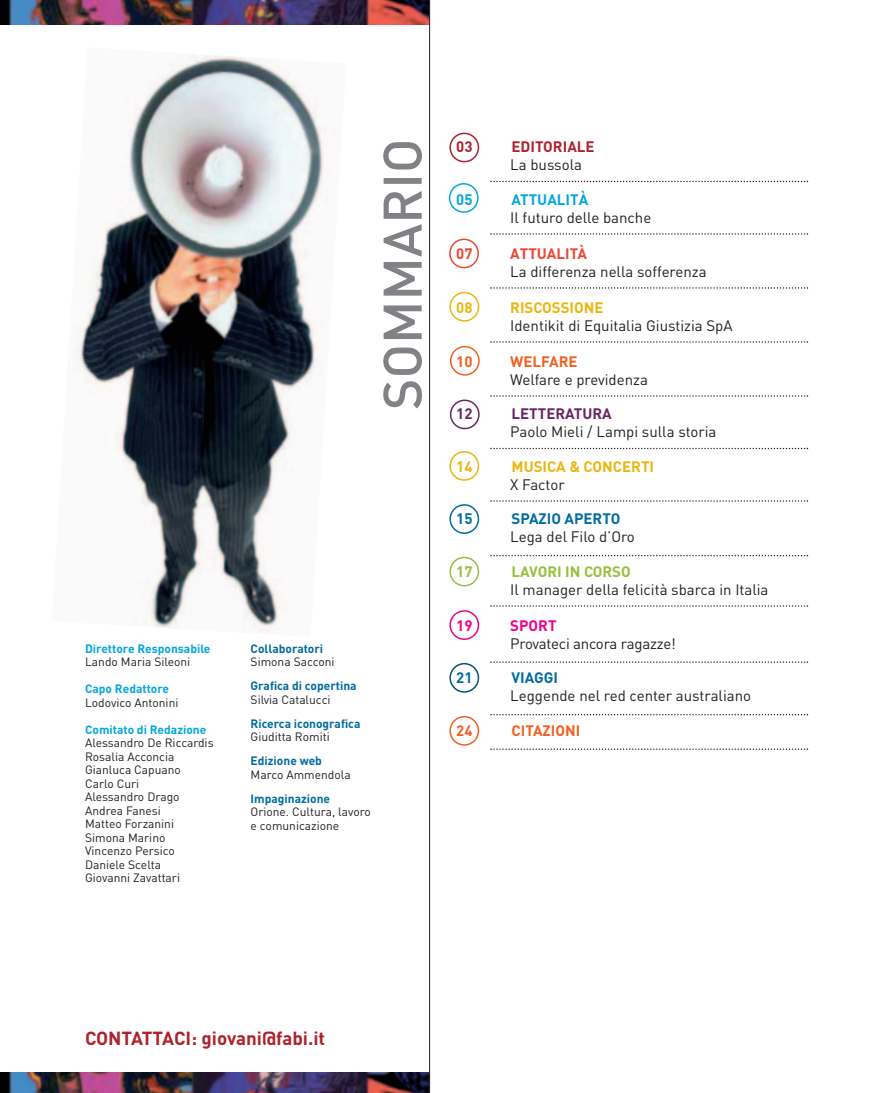
<style>
.page{position:relative;width:872px;height:1093px;background:#fff}
.page>*{position:absolute;margin:0;border:0;box-sizing:border-box;transform-origin:0 0}
.t1{font:700 18.75px "DIN Pro";color:#ad222e}
.t2{font:15px "DIN";color:#231f20}
.t3{font:700 15px "DIN Pro";color:#eab610}
.t4{font:700 15px "DIN Pro";color:#006b9f}
.t5{font:700 15px "DIN Pro";color:#f26021}
.t6{font:700 15px "DIN Pro";color:#95c13c}
.t7{font:700 15px "DIN Pro";color:#662665}
.t8{font:700 15px "DIN Pro";color:#ad222e}
.t9{font:700 15px "DIN Pro";color:#04a6dd}
.t10{font:700 15px "DIN Pro";color:#ef4633}
.t11{font:700 15px "DIN Pro";color:#ed028c}
.t12{font:12px "DIN";color:#231f20}
.t13{font:700 12px "DIN Pro";color:#006b9f}
.t14{font:700 12px "DIN Pro";color:#04a6dd}
</style>
<div class="page">
<img style="left:0;top:0;width:429px;height:25px">
<img style="left:0;top:1072px;width:429px;height:20px">
<img style="left:75px;top:54px;width:260px;height:578px">
<svg style="left:75px;top:629px;width:152px;height:3px"></svg>
<svg style="left:383px;top:142px;width:39px;height:266px"></svg>
<svg style="left:449px;top:133px;width:30px;height:29px"></svg>
<svg style="left:449px;top:183px;width:30px;height:30px"></svg>
<svg style="left:449px;top:238px;width:30px;height:30px"></svg>
<svg style="left:449px;top:292px;width:30px;height:30px"></svg>
<svg style="left:449px;top:451px;width:30px;height:30px"></svg>
<svg style="left:450px;top:399px;width:29px;height:30px"></svg>
<svg style="left:449px;top:504px;width:30px;height:30px"></svg>
<svg style="left:449px;top:557px;width:30px;height:29px"></svg>
<svg style="left:449px;top:610px;width:30px;height:30px"></svg>
<svg style="left:449px;top:663px;width:30px;height:30px"></svg>
<svg style="left:449px;top:716px;width:30px;height:30px"></svg>
<svg style="left:490px;top:181px;width:318px;height:1px"></svg>
<svg style="left:490px;top:233px;width:318px;height:2px"></svg>
<svg style="left:490px;top:287px;width:318px;height:2px"></svg>
<svg style="left:490px;top:341px;width:318px;height:2px"></svg>
<svg style="left:490px;top:395px;width:318px;height:2px"></svg>
<svg style="left:490px;top:448px;width:318px;height:1px"></svg>
<svg style="left:490px;top:500px;width:318px;height:2px"></svg>
<svg style="left:490px;top:555px;width:318px;height:1px"></svg>
<svg style="left:490px;top:605px;width:318px;height:2px"></svg>
<svg style="left:490px;top:661px;width:318px;height:2px"></svg>
<svg style="left:490px;top:714px;width:318px;height:1px"></svg>
<svg style="left:490px;top:748px;width:318px;height:2px"></svg>
<hr style="left:429px;top:0;width:1px;height:1093px;background:#231f20">
<svg style="left:450px;top:346px;width:30px;height:30px"></svg>
<p class="t14" style="left:85px;top:644px;width:127px">Direttore Responsabile</p>
<p class="t12" style="left:85px;top:658px;width:107px">Lando Maria Sileoni</p>
<p class="t14" style="left:85px;top:685px;width:86px">Capo Redattore</p>
<p class="t12" style="left:85px;top:698px;width:95px">Lodovico Antonini</p>
<p class="t14" style="left:85px;top:725px;width:123px">Comitato di Redazione</p>
<p class="t12" style="left:85px;top:739px;width:130px">Alessandro De Riccardis</p>
<p class="t12" style="left:85px;top:752px;width:91px">Rosalia Acconcia</p>
<p class="t12" style="left:85px;top:766px;width:97px">Gianluca Capuano</p>
<p class="t12" style="left:85px;top:779px;width:56px">Carlo Curi</p>
<p class="t12" style="left:85px;top:793px;width:96px">Alessandro Drago</p>
<p class="t12" style="left:85px;top:806px;width:77px">Andrea Fanesi</p>
<p class="t12" style="left:85px;top:820px;width:90px">Matteo Forzanini</p>
<p class="t12" style="left:85px;top:833px;width:82px">Simona Marino</p>
<p class="t12" style="left:85px;top:847px;width:91px">Vincenzo Persico</p>
<p class="t12" style="left:85px;top:860px;width:78px">Daniele Scelta</p>
<p class="t12" style="left:85px;top:874px;width:96px">Giovanni Zavattari</p>
<p class="t13" style="left:251px;top:644px;width:74px">Collaboratori</p>
<p class="t12" style="left:251px;top:658px;width:85px">Simona Sacconi</p>
<p class="t13" style="left:251px;top:682px;width:107px">Grafica di copertina</p>
<p class="t12" style="left:251px;top:695px;width:81px">Silvia Catalucci</p>
<p class="t13" style="left:251px;top:719px;width:111px">Ricerca iconografica</p>
<p class="t12" style="left:251px;top:733px;width:81px">Giuditta Romiti</p>
<p class="t13" style="left:251px;top:757px;width:73px">Edizione web</p>
<p class="t12" style="left:251px;top:770px;width:102px">Marco Ammendola</p>
<p class="t13" style="left:251px;top:794px;width:81px">Impaginazione</p>
<p class="t12" style="left:251px;top:808px;width:122px">Orione. Cultura, lavoro</p>
<p class="t12" style="left:251px;top:821px;width:90px">e comunicazione</p>
<p class="t1" style="left:85px;top:1032px;width:242px">CONTATTACI: giovani@fabi.it</p>
<p class="t8" style="left:456px;top:141px;width:18px">03</p>
<p class="t8" style="left:511px;top:141px;width:85px">EDITORIALE</p>
<p class="t2" style="left:510px;top:159px;width:73px">La bussola</p>
<p class="t9" style="left:456px;top:194px;width:18px">05</p>
<p class="t9" style="left:511px;top:194px;width:78px">ATTUALITÀ</p>
<p class="t2" style="left:510px;top:212px;width:143px">Il futuro delle banche</p>
<p class="t10" style="left:456px;top:248px;width:18px">07</p>
<p class="t10" style="left:510px;top:248px;width:78px">ATTUALITÀ</p>
<p class="t2" style="left:510px;top:266px;width:198px">La differenza nella sofferenza</p>
<p class="t3" style="left:456px;top:302px;width:18px">08</p>
<p class="t3" style="left:510px;top:302px;width:95px">RISCOSSIONE</p>
<p class="t2" style="left:510px;top:320px;width:224px">Identikit di Equitalia Giustizia SpA</p>
<p class="t5" style="left:456px;top:356px;width:18px">10</p>
<p class="t5" style="left:510px;top:356px;width:69px">WELFARE</p>
<p class="t2" style="left:510px;top:374px;width:139px">Welfare e previdenza</p>
<p class="t7" style="left:456px;top:408px;width:18px">12</p>
<p class="t7" style="left:511px;top:408px;width:102px">LETTERATURA</p>
<p class="t2" style="left:510px;top:426px;width:208px">Paolo Mieli / Lampi sulla storia</p>
<p class="t3" style="left:456px;top:461px;width:18px">14</p>
<p class="t3" style="left:511px;top:461px;width:144px">MUSICA &amp; CONCERTI</p>
<p class="t2" style="left:510px;top:479px;width:56px">X Factor</p>
<p class="t4" style="left:456px;top:513px;width:18px">15</p>
<p class="t4" style="left:511px;top:513px;width:110px">SPAZIO APERTO</p>
<p class="t2" style="left:510px;top:531px;width:126px">Lega del Filo d’Oro</p>
<p class="t6" style="left:456px;top:566px;width:18px">17</p>
<p class="t6" style="left:511px;top:566px;width:121px">LAVORI IN CORSO</p>
<p class="t2" style="left:510px;top:584px;width:260px">Il manager della felicità sbarca in Italia</p>
<p class="t11" style="left:456px;top:620px;width:18px">19</p>
<p class="t11" style="left:510px;top:620px;width:48px">SPORT</p>
<p class="t2" style="left:510px;top:638px;width:167px">Provateci ancora ragazze!</p>
<p class="t4" style="left:456px;top:672px;width:18px">21</p>
<p class="t4" style="left:511px;top:672px;width:48px">VIAGGI</p>
<p class="t2" style="left:510px;top:690px;width:242px">Leggende nel red center australiano</p>
<p class="t5" style="left:456px;top:725px;width:18px">24</p>
<p class="t5" style="left:511px;top:725px;width:70px">CITAZIONI</p>
</div>
